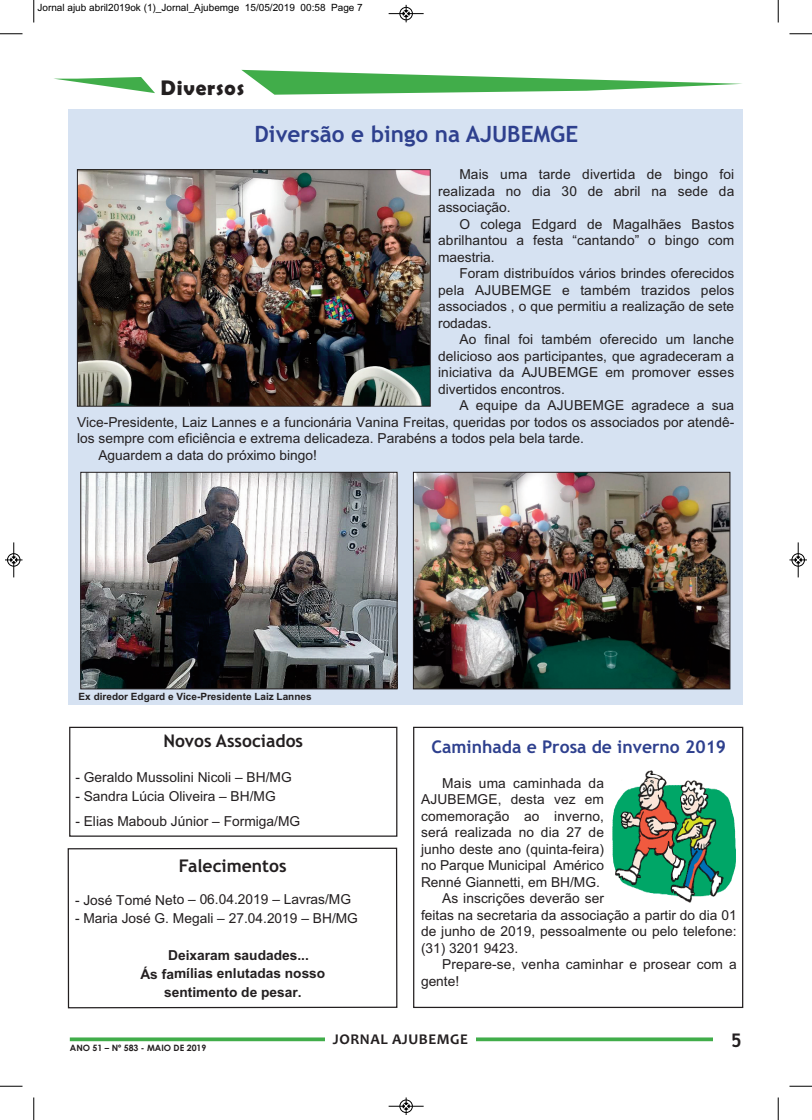
<style>
.page{position:relative;width:812px;height:1120px;background:#fff}
.page>*{position:absolute;margin:0;border:0;box-sizing:border-box;transform-origin:0 0}
.t1{font:700 22.5px "Trebuchet MS";color:#2e408e}
.t2{font:700 21.25px "Berlin Sans FB Demi";letter-spacing:.04em;color:#231f20}
.t3{font:700 18.75px "Trebuchet MS";color:#231f20}
.t4{font:700 17.5px "Trebuchet MS";color:#2e408e}
.t5{font:700 17.5px "Trebuchet MS";color:#231f20}
.t6{font:700 15px "Candara";letter-spacing:.035em;color:#231f20}
.t7{font:13.75px/16.5px "Arial";color:#231f20;text-align:justify}
.t8{font:700 13.75px "Arial";color:#231f20}
.t9{font:10px "Arial";color:#000}
.t10{font:700 10px "Arial";color:#231f20}
.t11{font:700 8.75px "Century Gothic";color:#231f20}
</style>
<div class="page">
<svg style="left:70px;top:1037px;width:643px;height:4px;fill:#41ad4a"></svg>
<svg style="left:54px;top:77px;width:101px;height:16px"></svg>
<svg style="left:241px;top:70px;width:501px;height:25px"></svg>
<div style="left:325px;top:1027px;width:151px;height:27px;background:#fff"></div>
<div style="left:69px;top:109px;width:673px;height:595px;background:#d6e2f2"></div>
<div style="left:413px;top:727px;width:330px;height:281px;border:1px solid #231f20"></div>
<svg style="left:67px;top:847px;width:331px;height:162px"></svg>
<div style="left:69px;top:727px;width:328px;height:110px;border:1px solid #231f20"></div>
<img style="left:79px;top:171px;width:349px;height:234px">
<div style="left:77px;top:169px;width:353px;height:238px;border:1px solid #231f20"></div>
<img style="left:82px;top:474px;width:313px;height:213px">
<div style="left:80px;top:472px;width:317px;height:217px;border:1px solid #231f20"></div>
<img style="left:415px;top:474px;width:313px;height:213px">
<div style="left:413px;top:472px;width:317px;height:217px;border:1px solid #231f20"></div>
<img style="left:612px;top:770px;width:124px;height:133px">
<svg style="left:33px;top:0;width:2px;height:22px"></svg>
<svg style="left:0;top:33px;width:22px;height:2px"></svg>
<svg style="left:777px;top:0;width:2px;height:22px"></svg>
<svg style="left:789px;top:33px;width:23px;height:2px"></svg>
<svg style="left:33px;top:1097px;width:2px;height:23px"></svg>
<svg style="left:0;top:1086px;width:22px;height:1px"></svg>
<svg style="left:777px;top:1097px;width:2px;height:23px"></svg>
<svg style="left:789px;top:1086px;width:23px;height:1px"></svg>
<div style="left:399px;top:7px;width:14px;height:13px;border:1px solid #fff;border-radius:50%"></div>
<hr style="left:388px;top:13px;width:35px;height:1px;background:#000">
<div style="left:400px;top:7px;width:12px;height:13px;border:1px solid #000;border-radius:50%"></div>
<svg style="left:403px;top:5px;width:6px;height:17px"></svg>
<div style="left:399px;top:1099px;width:14px;height:14px;border:1px solid #fff;border-radius:50%"></div>
<hr style="left:388px;top:1106px;width:35px;height:1px;background:#000">
<div style="left:400px;top:1100px;width:12px;height:13px;border:1px solid #000;border-radius:50%"></div>
<svg style="left:403px;top:1097px;width:6px;height:18px"></svg>
<div style="left:7px;top:553px;width:13px;height:14px;border:1px solid #fff;border-radius:50%"></div>
<hr style="left:14px;top:542px;width:1px;height:35px;background:#000">
<div style="left:7px;top:553px;width:13px;height:13px;border:1px solid #000;border-radius:50%"></div>
<svg style="left:5px;top:557px;width:17px;height:6px"></svg>
<div style="left:791px;top:553px;width:13px;height:14px;border:1px solid #fff;border-radius:50%"></div>
<hr style="left:798px;top:542px;width:1px;height:35px;background:#000">
<div style="left:791px;top:553px;width:13px;height:13px;border:1px solid #000;border-radius:50%"></div>
<svg style="left:789px;top:557px;width:18px;height:6px"></svg>
<p class="t9" style="left:38px;top:2px;width:327px">Jornal ajub abril2019ok (1)_Jornal_Ajubemge 15/05/2019 00:58 Page 7</p>
<h2 class="t2" style="left:161px;top:75px;width:85px">Diversos</h2>
<h1 class="t1" style="left:254px;top:121px;width:325px">Diversão e bingo na AJUBEMGE</h1>
<p class="t7" style="left:438px;top:166px;width:298px;text-indent:21px">Mais uma tarde divertida de bingo foi realizada no dia 30 de abril na sede da associação.</p>
<p class="t7" style="left:438px;top:216px;width:298px;text-indent:21px">O colega Edgard de Magalhães Bastos abrilhantou a festa “cantando” o bingo com maestria.</p>
<p class="t7" style="left:438px;top:265px;width:298px;text-indent:21px">Foram distribuídos vários brindes oferecidos pela AJUBEMGE e também trazidos pelos associados , o que permitiu a realização de sete rodadas.</p>
<p class="t7" style="left:438px;top:331px;width:298px;text-indent:21px">Ao final foi também oferecido um lanche delicioso aos participantes, que agradeceram a iniciativa da AJUBEMGE em promover esses divertidos encontros.</p>
<p class="t7" style="left:459px;top:397px;width:276px">A equipe da AJUBEMGE agradece a sua</p>
<p class="t7" style="left:77px;top:414px;width:658px">Vice-Presidente, Laiz Lannes e a funcionária Vanina Freitas, queridas por todos os associados por atendê-</p>
<p class="t7" style="left:77px;top:430px;width:508px">los sempre com eficiência e extrema delicadeza. Parabéns a todos pela bela tarde.</p>
<p class="t7" style="left:98px;top:447px;width:220px">Aguardem a data do próximo bingo!</p>
<p class="t10" style="left:79px;top:690px;width:234px">Ex diredor Edgard e Vice-Presidente Laiz Lannes</p>
<p class="t5" style="left:163px;top:731px;width:141px">Novos Associados</p>
<p class="t7" style="left:75px;top:769px;width:218px">- Geraldo Mussolini Nicoli – BH/MG</p>
<p class="t7" style="left:75px;top:788px;width:202px">- Sandra Lúcia Oliveira – BH/MG</p>
<p class="t7" style="left:75px;top:813px;width:226px">- Elias Maboub Júnior – Formiga/MG</p>
<p class="t5" style="left:179px;top:856px;width:109px">Falecimentos</p>
<p class="t7" style="left:75px;top:891px;width:277px">- José Tomé Neto – 06.04.2019 – Lavras/MG</p>
<p class="t7" style="left:75px;top:910px;width:284px">- Maria José G. Megali – 27.04.2019 – BH/MG</p>
<p class="t8" style="left:168px;top:947px;width:142px">Deixaram saudades...</p>
<p class="t8" style="left:140px;top:966px;width:186px">Ás famílias enlutadas nosso</p>
<p class="t8" style="left:164px;top:984px;width:139px">sentimento de pesar.</p>
<p class="t4" style="left:431px;top:737px;width:296px">Caminhada e Prosa de inverno 2019</p>
<p class="t7" style="left:442px;top:775px;width:163px">Mais uma caminhada da</p>
<p class="t7" style="left:421px;top:791px;width:184px">AJUBEMGE, desta vez em</p>
<p class="t7" style="left:421px;top:808px;width:184px">comemoração ao inverno,</p>
<p class="t7" style="left:421px;top:824px;width:184px">será realizada no dia 27 de</p>
<p class="t7" style="left:421px;top:841px;width:184px">junho deste ano (quinta-feira)</p>
<p class="t7" style="left:421px;top:857px;width:184px">no Parque Municipal Américo</p>
<p class="t7" style="left:421px;top:874px;width:180px">Renné Giannetti, em BH/MG.</p>
<p class="t7" style="left:442px;top:890px;width:163px">As inscrições deverão ser</p>
<p class="t7" style="left:421px;top:907px;width:317px">feitas na secretaria da associação a partir do dia 01</p>
<p class="t7" style="left:421px;top:923px;width:317px">de junho de 2019, pessoalmente ou pelo telefone:</p>
<p class="t7" style="left:421px;top:940px;width:99px">(31) 3201 9423.</p>
<p class="t7" style="left:442px;top:956px;width:296px">Prepare-se, venha caminhar e prosear com a</p>
<p class="t7" style="left:421px;top:973px;width:40px">gente!</p>
<p class="t11" style="left:70px;top:1043px;width:138px">ANO 51 – Nº 583 - MAIO DE 2019</p>
<p class="t6" style="left:333px;top:1030px;width:137px">JORNAL AJUBEMGE</p>
<h3 class="t3" style="left:730px;top:1029px;width:12px">5</h3>
</div>
